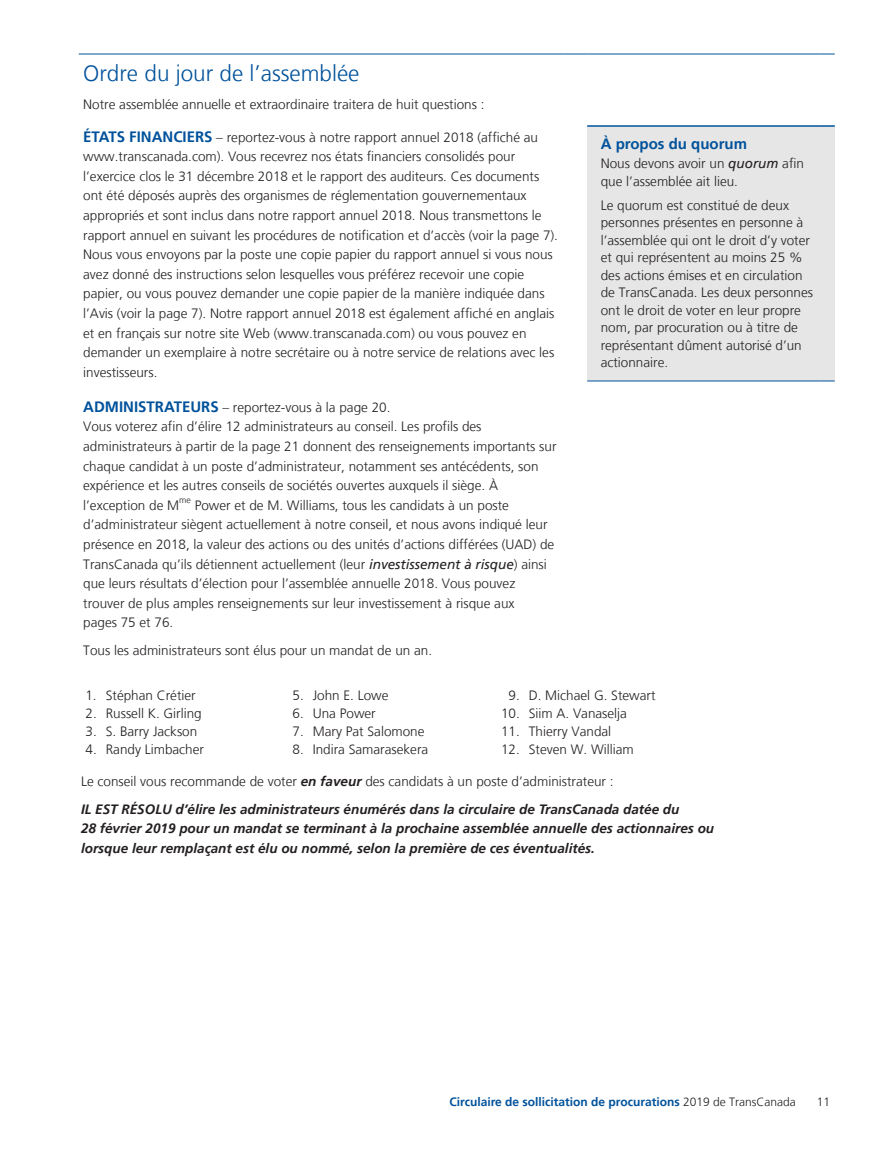
<style>
.page{position:relative;width:891px;height:1161px;background:#fff}
.page>*{position:absolute;margin:0;border:0;box-sizing:border-box;transform-origin:0 0}
.t1{font:300 22.5px "Frutiger LT";color:#01529b}
.t2{font:700 15px "Frutiger LT";color:#01529b}
.t3{font:300 13.5px/19.5px "Frutiger LT";color:#231f20}
.t4{font:italic 700 13.5px/27.6px "Frutiger LT";color:#231f20}
.t5{font:700 12px "Frutiger LT";color:#01529b}
.t6{font:300 12px "Frutiger LT";color:#231f20}
.t7{font:300 8.7px "Frutiger LT";color:#231f20}
.s1{font-weight:700;font-size:15px;color:#01529b}
.s2{font-weight:400;font-style:italic}
.s3{font-weight:300;font-style:normal}
.s4{font-weight:300;color:#231f20}
</style>
<div class="page">
<div style="left:587px;top:126px;width:233px;height:255px;background:#e6e6e6"></div>
<div style="left:820px;top:126px;width:15px;height:255px;background:#e6e6e6"></div>
<hr style="left:79px;top:54px;width:486px;height:1px;background:#01529b">
<svg style="left:565px;top:54px;width:22px;height:1px"></svg>
<hr style="left:587px;top:54px;width:233px;height:1px;background:#01529b">
<svg style="left:820px;top:54px;width:15px;height:1px"></svg>
<hr style="left:587px;top:126px;width:233px;height:1px;background:#01529b">
<hr style="left:587px;top:381px;width:233px;height:1px;background:#01529b">
<svg style="left:820px;top:126px;width:15px;height:1px"></svg>
<svg style="left:820px;top:381px;width:15px;height:1px"></svg>
<h1 class="t1" style="left:83px;top:61px;width:278px">Ordre du jour de l’assemblée</h1>
<p class="t3" style="left:83px;top:95px;width:403px">Notre assemblée annuelle et extraordinaire traitera de huit questions :</p>
<p class="t3" style="left:83px;top:128px;width:476px"><span class="s1">ÉTATS FINANCIERS</span> – reportez-vous à notre rapport annuel 2018 (affiché au www.transcanada.com). Vous recevrez nos états financiers consolidés pour l’exercice clos le 31 décembre 2018 et le rapport des auditeurs. Ces documents ont été déposés auprès des organismes de réglementation gouvernementaux appropriés et sont inclus dans notre rapport annuel 2018. Nous transmettons le rapport annuel en suivant les procédures de notification et d’accès (voir la page 7).<br>Nous vous envoyons par la poste une copie papier du rapport annuel si vous nous avez donné des instructions selon lesquelles vous préférez recevoir une copie papier, ou vous pouvez demander une copie papier de la manière indiquée dans l’Avis (voir la page 7). Notre rapport annuel 2018 est également affiché en anglais et en français sur notre site Web (www.transcanada.com) ou vous pouvez en demander un exemplaire à notre secrétaire ou à notre service de relations avec les investisseurs.</p>
<p class="t3" style="left:83px;top:398px;width:475px"><span class="s1">ADMINISTRATEURS</span> – reportez-vous à la page 20.<br>Vous voterez afin d’élire 12 administrateurs au conseil. Les profils des administrateurs à partir de la page 21 donnent des renseignements importants sur chaque candidat à un poste d’administrateur, notamment ses antécédents, son expérience et les autres conseils de sociétés ouvertes auxquels il siège. À l’exception de M</p>
<p class="t7" style="left:179px;top:495px;width:13px">me</p>
<p class="t3" style="left:83px;top:496px;width:473px;text-indent:111px">Power et de M. Williams, tous les candidats à un poste d’administrateur siègent actuellement à notre conseil, et nous avons indiqué leur présence en 2018, la valeur des actions ou des unités d’actions différées (UAD) de TransCanada qu’ils détiennent actuellement (leur <span class="s2">investissement à risque</span>) ainsi que leurs résultats d’élection pour l’assemblée annuelle 2018. Vous pouvez trouver de plus amples renseignements sur leur investissement à risque aux<br>pages 75 et 76.</p>
<p class="t3" style="left:83px;top:641px;width:350px">Tous les administrateurs sont élus pour un mandat de un an.</p>
<p class="t2" style="left:601px;top:135px;width:148px">À propos du quorum</p>
<p class="t3" style="left:601px;top:155px;width:205px;line-height:17.5px">Nous devons avoir un <span class="s2">quorum</span> afin que l’assemblée ait lieu.</p>
<p class="t3" style="left:601px;top:196px;width:214px;line-height:17.5px">Le quorum est constitué de deux personnes présentes en personne à l’assemblée qui ont le droit d’y voter et qui représentent au moins 25 % des actions émises et en circulation de TransCanada. Les deux personnes ont le droit de voter en leur propre nom, par procuration ou à titre de représentant dûment autorisé d’un actionnaire.</p>
<p class="t3" style="left:85px;top:686px;width:112px">1. Stéphan Crétier</p>
<p class="t3" style="left:292px;top:686px;width:98px">5. John E. Lowe</p>
<p class="t3" style="left:508px;top:686px;width:149px">9. D. Michael G. Stewart</p>
<p class="t3" style="left:86px;top:704px;width:118px">2. Russell K. Girling</p>
<p class="t3" style="left:293px;top:704px;width:85px">6. Una Power</p>
<p class="t3" style="left:501px;top:704px;width:128px">10. Siim A. Vanaselja</p>
<p class="t3" style="left:86px;top:722px;width:113px">3. S. Barry Jackson</p>
<p class="t3" style="left:293px;top:722px;width:134px">7. Mary Pat Salomone</p>
<p class="t3" style="left:501px;top:722px;width:112px">11. Thierry Vandal</p>
<p class="t3" style="left:86px;top:740px;width:120px">4. Randy Limbacher</p>
<p class="t3" style="left:293px;top:740px;width:137px">8. Indira Samarasekera</p>
<p class="t3" style="left:501px;top:740px;width:134px">12. Steven W. William</p>
<p class="t4" style="left:81px;top:768px;width:600px"><span class="s3">Le conseil vous recommande de voter</span> en faveur <span class="s3">des candidats à un poste d’administrateur :<br></span>IL EST RÉSOLU d’élire les administrateurs énumérés dans la circulaire de TransCanada datée du</p>
<p class="t4" style="left:81px;top:819px;width:635px;line-height:19.5px">28 février 2019 pour un mandat se terminant à la prochaine assemblée annuelle des actionnaires ou lorsque leur remplaçant est élu ou nommé, selon la première de ces éventualités.</p>
<p class="t5" style="left:450px;top:1094px;width:348px">Circulaire de sollicitation de procurations <span class="s4">2019 de TransCanada</span></p>
<p class="t6" style="left:817px;top:1095px;width:15px">11</p>
</div>
